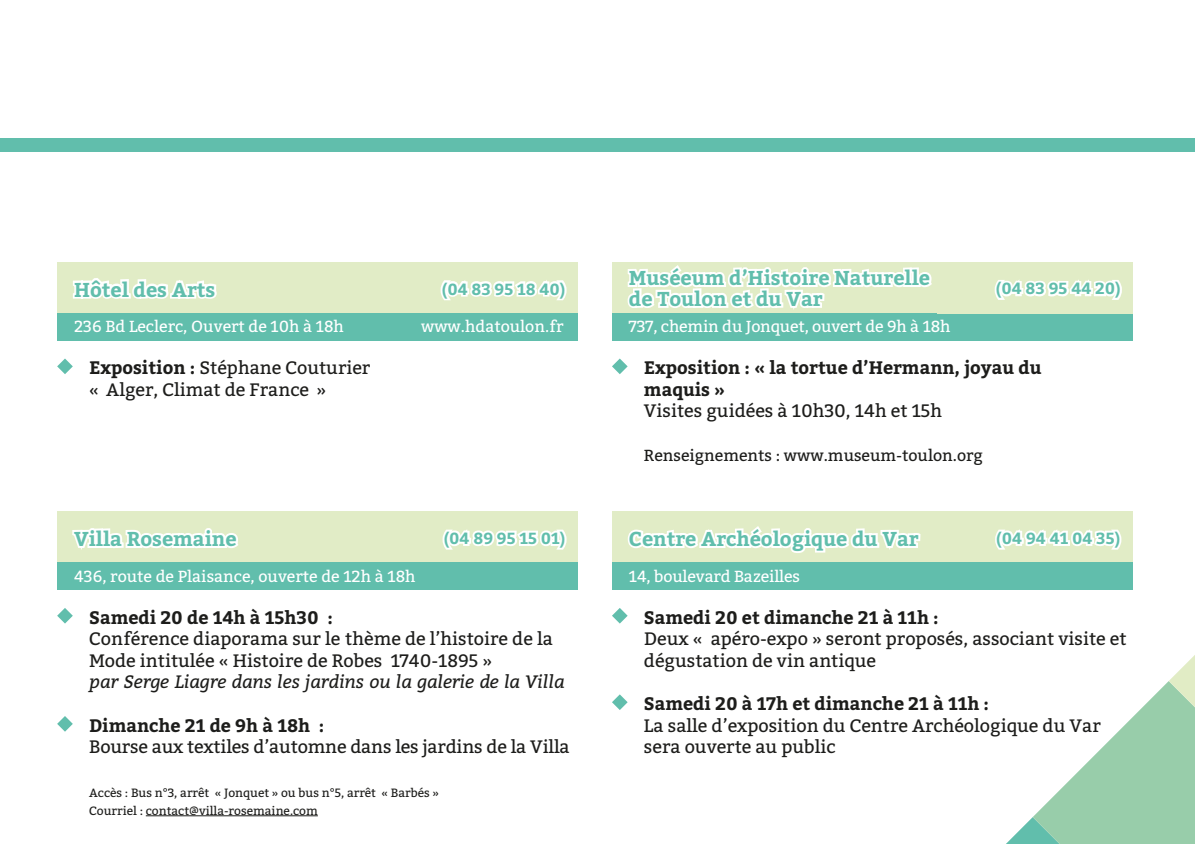
<style>
.page{position:relative;width:1195px;height:844px;background:#fff}
.page>*{position:absolute;margin:0;border:0;box-sizing:border-box;transform-origin:0 0}
.t1{font:700 20px/20.8px "Bitter";color:#61beac}
.t2{font:18px/21.6px "Bitter";color:#1d1d1b}
.t3{font:700 18px/21.6px "Bitter";color:#1d1d1b}
.t4{font:italic 18px "Bitter";letter-spacing:-.01em;color:#1d1d1b}
.t5{font:16px "Bitter";color:#fff}
.t6{font:700 16px "Bitter";color:#61beac}
.t7{font:16px "Bitter";color:#1d1d1b}
.t8{font:12px/18px "Bitter";color:#1d1d1b}
.s1{font-weight:700}
</style>
<div class="page">
<div style="left:0;top:139px;width:1194px;height:13px;background:#61beac"></div>
<div style="left:57px;top:262px;width:520px;height:51px;background:#e1ecc6"></div>
<svg style="left:57px;top:278px;width:162px;height:96px"></svg>
<svg style="left:438px;top:280px;width:130px;height:61px"></svg>
<div style="left:57px;top:313px;width:520px;height:27px;background:#61beac"></div>
<hr style="left:146px;top:815px;width:172px;height:1px;background:#1d1d1b">
<svg style="left:57px;top:716px;width:16px;height:15px"></svg>
<div style="left:57px;top:511px;width:520px;height:51px;background:#e1ecc6"></div>
<svg style="left:57px;top:528px;width:183px;height:95px"></svg>
<svg style="left:440px;top:529px;width:128px;height:61px"></svg>
<div style="left:57px;top:562px;width:520px;height:27px;background:#61beac"></div>
<svg style="left:612px;top:694px;width:15px;height:15px"></svg>
<div style="left:612px;top:511px;width:519px;height:51px;background:#e1ecc6"></div>
<svg style="left:612px;top:526px;width:310px;height:97px"></svg>
<div style="left:612px;top:562px;width:519px;height:27px;background:#61beac"></div>
<svg style="left:612px;top:262px;width:321px;height:112px"></svg>
<div style="left:612px;top:313px;width:519px;height:27px;background:#61beac"></div>
<div style="left:936px;top:262px;width:195px;height:51px;background:#e1ecc6"></div>
<svg style="left:992px;top:279px;width:131px;height:62px"></svg>
<svg style="left:952px;top:522px;width:243px;height:322px"></svg>
<p class="t1" style="left:74px;top:279px;width:143px">Hôtel des Arts</p>
<p class="t6" style="left:441px;top:279px;width:125px">(04 83 95 18 40)</p>
<p class="t5" style="left:74px;top:317px;width:271px">236 Bd Leclerc, Ouvert de 10h à 18h</p>
<p class="t5" style="left:421px;top:317px;width:144px">www.hdatoulon.fr</p>
<p class="t2" style="left:89px;top:357px;width:282px"><span class="s1">Exposition :</span> Stéphane Couturier « Alger, Climat de France »</p>
<p class="t1" style="left:74px;top:528px;width:164px">Villa Rosemaine</p>
<p class="t6" style="left:443px;top:528px;width:123px">(04 89 95 15 01)</p>
<p class="t5" style="left:74px;top:566px;width:343px">436, route de Plaisance, ouverte de 12h à 18h</p>
<p class="t3" style="left:89px;top:606px;width:245px">Samedi 20 de 14h à 15h30 :</p>
<p class="t2" style="left:89px;top:628px;width:465px">Conférence diaporama sur le thème de l’histoire de la<br>Mode intitulée « Histoire de Robes 1740-1895 »</p>
<p class="t4" style="left:89px;top:668px;width:477px">par Serge Liagre dans les jardins ou la galerie de la Villa</p>
<p class="t3" style="left:89px;top:714px;width:236px">Dimanche 21 de 9h à 18h :</p>
<p class="t2" style="left:89px;top:736px;width:482px">Bourse aux textiles d’automne dans les jardins de la Villa</p>
<p class="t8" style="left:89px;top:783px;width:351px">Accès : Bus n°3, arrêt « Jonquet » ou bus n°5, arrêt « Barbés »<br>Courriel : contact@villa-rosemaine.com</p>
<p class="t1" style="left:629px;top:267px;width:302px">Muséeum d’Histoire Naturelle de Toulon et du Var</p>
<p class="t5" style="left:629px;top:317px;width:323px">737, chemin du Jonquet, ouvert de 9h à 18h</p>
<p class="t6" style="left:995px;top:279px;width:126px">(04 83 95 44 20)</p>
<p class="t3" style="left:644px;top:357px;width:399px">Exposition : « la tortue d’Hermann, joyau du maquis »</p>
<p class="t2" style="left:644px;top:400px;width:299px">Visites guidées à 10h30, 14h et 15h</p>
<p class="t7" style="left:644px;top:445px;width:340px">Renseignements : www.museum-toulon.org</p>
<p class="t1" style="left:629px;top:528px;width:291px">Centre Archéologique du Var</p>
<p class="t6" style="left:996px;top:528px;width:125px">(04 94 41 04 35)</p>
<p class="t5" style="left:629px;top:566px;width:172px">14, boulevard Bazeilles</p>
<p class="t3" style="left:644px;top:606px;width:296px">Samedi 20 et dimanche 21 à 11h :</p>
<p class="t2" style="left:644px;top:628px;width:484px">Deux « apéro-expo » seront proposés, associant visite et dégustation de vin antique</p>
<p class="t3" style="left:644px;top:692px;width:346px">Samedi 20 à 17h et dimanche 21 à 11h :</p>
<p class="t2" style="left:644px;top:714px;width:458px">La salle d’exposition du Centre Archéologique du Var sera ouverte au public</p>
</div>
